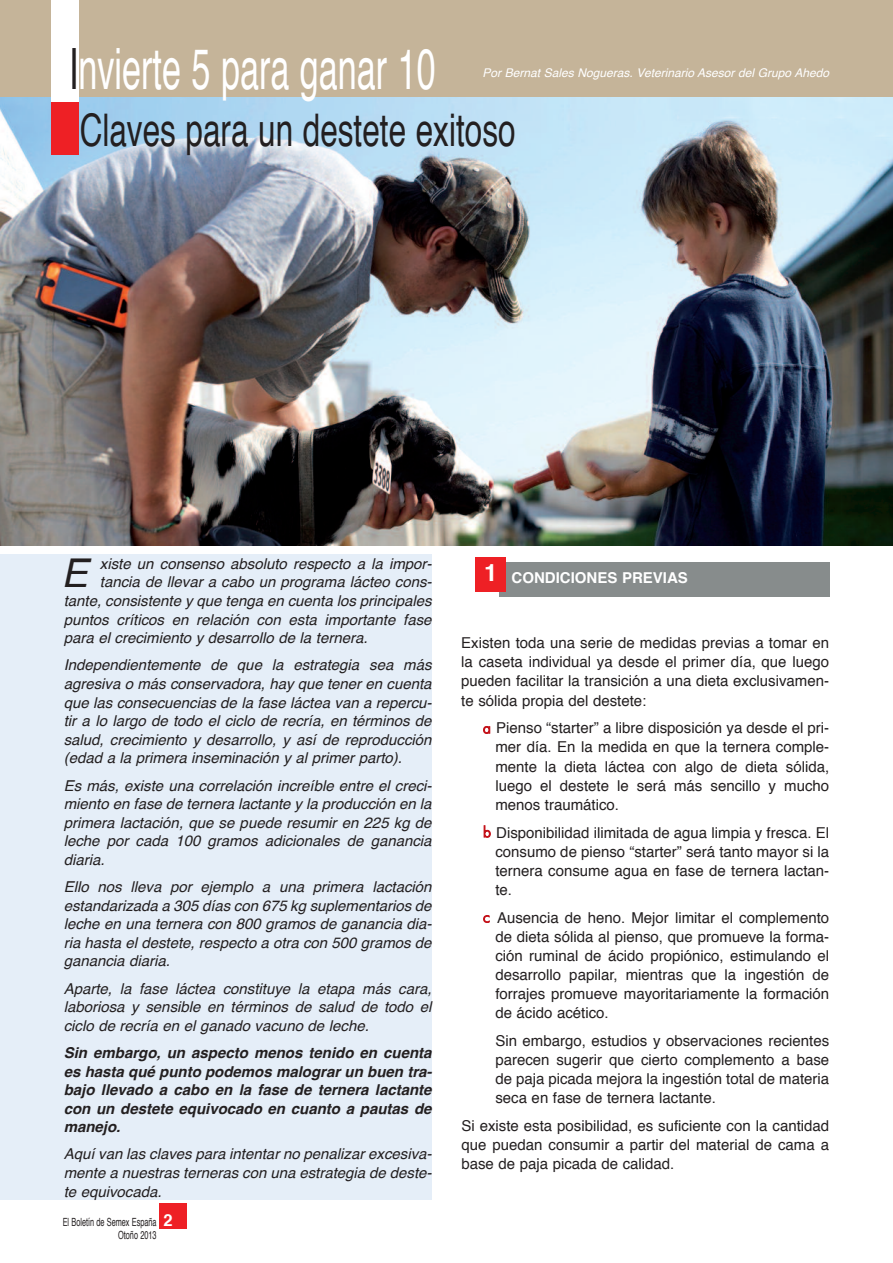
<style>
.page{position:relative;width:893px;height:1263px;background:#fff}
.page>*{position:absolute;margin:0;border:0;box-sizing:border-box;transform-origin:0 0}
.t1{font:57px "Helvetica";color:#fff;scale:.6 1}
.t2{font:45px "Helvetica";color:#231f20;scale:.7 1}
.t3{font:italic 39.6px "Helvetica";color:#231f20}
.t4{font:italic 15px/18.6px "Helvetica";color:#231f20;text-align:justify}
.t5{font:15px/19px "Helvetica";color:#231f20;text-align:justify}
.t6{font:italic 700 15px/18.6px "Helvetica";color:#231f20;text-align:justify}
.t7{font:700 15px "Helvetica";color:#fff}
.t8{font:italic 12px "Helvetica";color:#fff}
.t9{font:11.25px/13.5px "Helvetica";color:#231f20;scale:.65 1}
.s1{color:#231f20}
.s2{font-weight:700;font-size:16.5px;color:#fff}
.s3{font-size:24px}
.s4{font-family:"Futura BT";font-weight:300;color:#c4121a}
</style>
<div class="page">
<img style="left:0;top:97px;width:893px;height:449px">
<div style="left:0;top:554px;width:432px;height:645px;background:#e5eef8"></div>
<div style="left:0;top:0;width:893px;height:97px;background:#c5b499"></div>
<div style="left:499px;top:563px;width:330px;height:34px;background:#878c8c"></div>
<div style="left:476px;top:557px;width:30px;height:34px;background:#ee2025"></div>
<div style="left:159px;top:1203px;width:27px;height:25px;background:#ee2025"></div>
<div style="left:51px;top:0;width:27px;height:118px;background:#fff"></div>
<div style="left:51px;top:102px;width:27px;height:52px;background:#ee2025"></div>
<h1 class="t1" style="left:69px;top:46px;width:613px"><span class="s1">I</span>nvierte 5 para ganar 10</h1>
<p class="t8" style="left:482px;top:68px;width:348px">Por Bernat Sales Nogueras. Veterinario Asesor del Grupo Ahedo</p>
<h2 class="t2" style="left:80px;top:112px;width:624px">Claves para un destete exitoso</h2>
<h3 class="t3" style="left:62px;top:556px;width:28px">E</h3>
<p class="t4" style="left:100px;top:555px;width:332px">xiste un consenso absoluto respecto a la impor-</p>
<p class="t4" style="left:100px;top:574px;width:332px">tancia de llevar a cabo un programa lácteo cons-</p>
<p class="t4" style="left:64px;top:593px;width:369px">tante, consistente y que tenga en cuenta los principales</p>
<p class="t4" style="left:64px;top:611px;width:369px">puntos críticos en relación con esta importante fase</p>
<p class="t4" style="left:64px;top:630px;width:305px">para el crecimiento y desarrollo de la ternera.</p>
<p class="t4" style="left:64px;top:657px;width:369px">Independientemente de que la estrategia sea más agresiva o más conservadora, hay que tener en cuenta que las consecuencias de la fase láctea van a repercu&shy;tir a lo largo de todo el ciclo de recría, en términos de salud, crecimiento y desarrollo, y así de reproducción (edad a la primera inseminación y al primer parto).</p>
<p class="t4" style="left:64px;top:777px;width:369px">Es más, existe una correlación increíble entre el creci&shy;miento en fase de ternera lactante y la producción en la primera lactación, que se puede resumir en 225 kg de leche por cada 100 gramos adicionales de ganancia diaria.</p>
<p class="t4" style="left:64px;top:879px;width:369px">Ello nos lleva por ejemplo a una primera lactación estandarizada a 305 días con 675 kg suplementarios de leche en una ternera con 800 gramos de ganancia dia&shy;ria hasta el destete, respecto a otra con 500 gramos de ganancia diaria.</p>
<p class="t4" style="left:64px;top:980px;width:369px">Aparte, la fase láctea constituye la etapa más cara, laboriosa y sensible en términos de salud de todo el ciclo de recría en el ganado vacuno de leche.</p>
<p class="t6" style="left:64px;top:1044px;width:369px">Sin embargo, un aspecto menos tenido en cuenta es hasta qué punto podemos malograr un buen tra&shy;bajo llevado a cabo en la fase de ternera lactante con un destete equivocado en cuanto a pautas de manejo.</p>
<p class="t4" style="left:64px;top:1146px;width:368px">Aquí van las claves para intentar no penalizar excesiva&shy;mente a nuestras terneras con una estrategia de deste&shy;te equivocada.</p>
<p class="t9" style="left:118px;top:1216px;width:85px;text-indent:-55px">El Boletín de Semex España <span class="s2">2<br></span>Otoño 2013</p>
<p class="t7" style="left:484px;top:571px;width:205px"><span class="s3">1</span> CONDICIONES PREVIAS</p>
<p class="t5" style="left:461px;top:634px;width:369px">Existen toda una serie de medidas previas a tomar en la caseta individual ya desde el primer día, que luego pueden facilitar la transición a una dieta exclusivamen&shy;te sólida propia del destete:</p>
<p class="t5" style="left:495px;top:720px;width:335px;text-indent:-12px"><span class="s4">a</span> Pienso “starter” a libre disposición ya desde el pri&shy;mer día. En la medida en que la ternera comple&shy;mente la dieta láctea con algo de dieta sólida, luego el destete le será más sencillo y mucho menos traumático.</p>
<p class="t5" style="left:495px;top:824px;width:335px;text-indent:-12px"><span class="s4">b</span> Disponibilidad ilimitada de agua limpia y fresca. El consumo de pienso “starter” será tanto mayor si la ternera consume agua en fase de ternera lactan&shy;te.</p>
<p class="t5" style="left:495px;top:909px;width:335px;text-indent:-12px"><span class="s4">c</span> Ausencia de heno. Mejor limitar el complemento de dieta sólida al pienso, que promueve la forma&shy;ción ruminal de ácido propiónico, estimulando el desarrollo papilar, mientras que la ingestión de forrajes promueve mayoritariamente la formación de ácido acético.</p>
<p class="t5" style="left:495px;top:1032px;width:335px">Sin embargo, estudios y observaciones recientes parecen sugerir que cierto complemento a base de paja picada mejora la ingestión total de materia seca en fase de ternera lactante.</p>
<p class="t5" style="left:461px;top:1117px;width:369px">Si existe esta posibilidad, es suficiente con la cantidad que puedan consumir a partir del material de cama a base de paja picada de calidad.</p>
</div>
